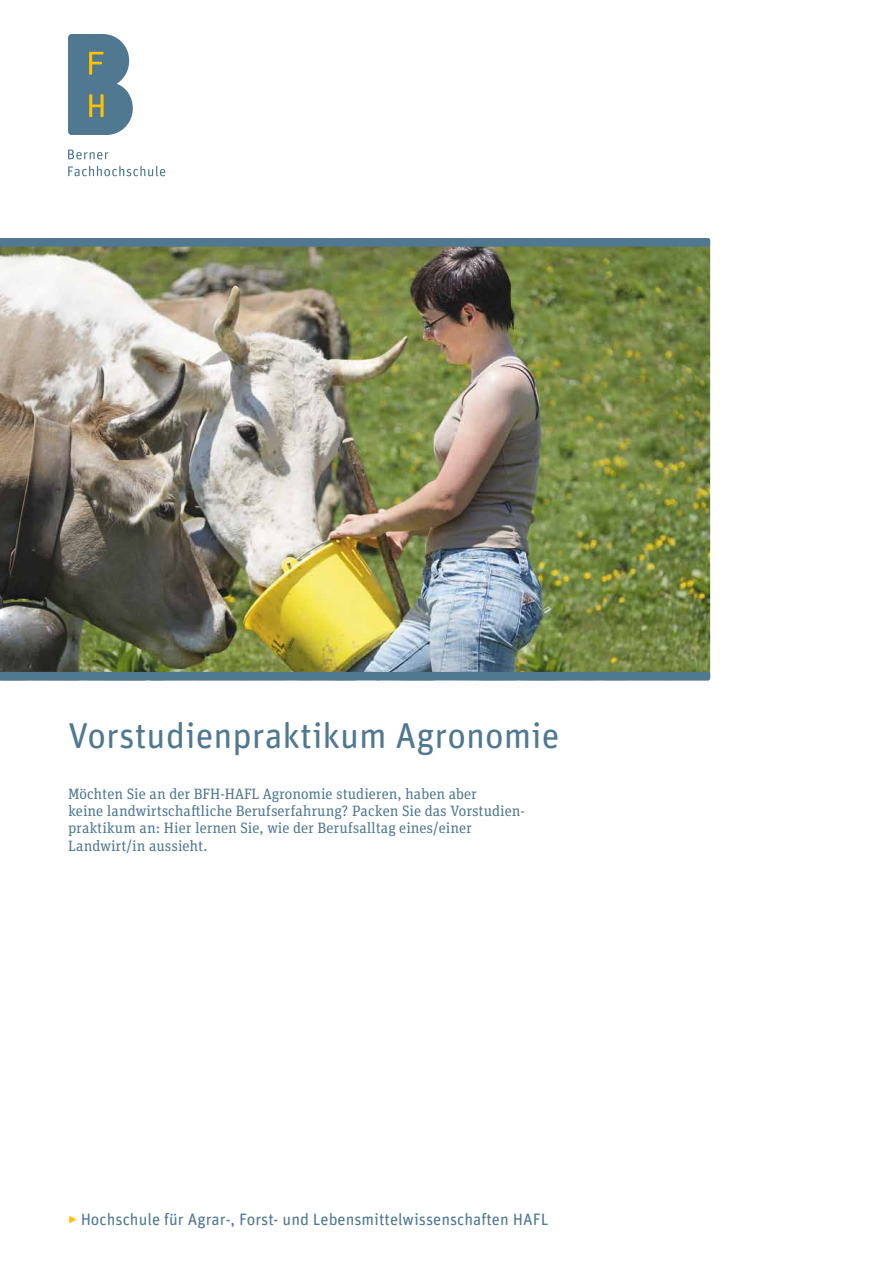
<style>
.page{position:relative;width:893px;height:1263px;background:#fff}
.page>*{position:absolute;margin:0;border:0;box-sizing:border-box;transform-origin:0 0}
.t1{font:36px "Unit Rounded Pro";color:#507890}
.t2{font:16.5px "Unit Rounded Pro";color:#507890}
.t3{font:15px/17px "Unit Slab Pro";color:#507890}
.s1{font-weight:300;color:#fdc300}
</style>
<div class="page">
<svg style="left:68px;top:34px;width:65px;height:101px;background:#6a8995"></svg>
<svg style="left:68px;top:150px;width:40px;height:9px"></svg>
<svg style="left:68px;top:166px;width:97px;height:10px"></svg>
<img style="left:0;top:247px;width:710px;height:425px">
<svg style="left:0;top:238px;width:710px;height:9px;background:#52788c"></svg>
<div style="left:0;top:672px;width:710px;height:8px;background:#507890"></div>
<h1 class="t1" style="left:68px;top:711px;width:493px">Vorstudienpraktikum Agronomie</h1>
<p class="t3" style="left:68px;top:785px;width:456px">Möchten Sie an der BFH-HAFL Agronomie studieren, haben aber<br>keine landwirtschaftliche Berufserfahrung? Packen Sie das Vorstudien-- praktikum an: Hier lernen Sie, wie der Berufsalltag eines/einer Landwirt/in aussieht.</p>
<p class="t2" style="left:68px;top:1207px;width:482px"><span class="s1">‣</span> Hochschule für Agrar-, Forst- und Lebensmittelwissenschaften HAFL</p>
</div>
